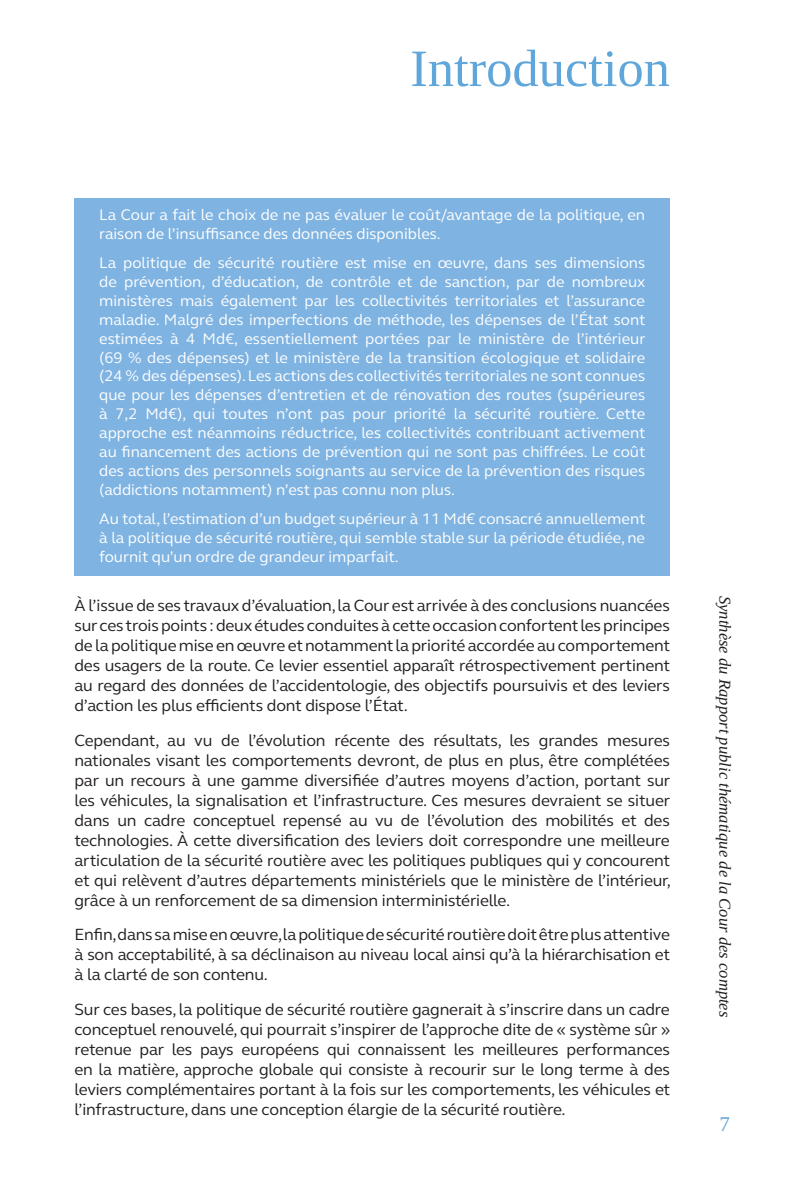
<style>
.page{position:relative;width:794px;height:1191px;background:#fff}
.page>*{position:absolute;margin:0;border:0;box-sizing:border-box;transform-origin:0 0}
.t1{font:52.5px "Liberation Serif";color:#5fa6da}
.t2{font:21px "Liberation Serif";color:#5fa6da}
.Texte{font:16.62px/19.9px "FS Elliot";letter-spacing:-.01em;color:#231f20;text-align:justify}
.t3{font:italic 16.62px "Liberation Serif";color:#231f20}
.Texte-2{font:15.75px/18.9px "FS Elliot";color:#fff;text-align:justify}
</style>
<div class="page">
<div style="left:74px;top:198px;width:596px;height:378px;background:#7fb3e1"></div>
<p class="t1" style="left:410px;top:35px;width:261px">Introduction</p>
<p class="Texte-2" style="left:99px;top:205px;width:547px">La Cour a fait le choix de ne pas évaluer le coût/avantage de la politique, en raison de l’insuffisance des données disponibles.</p>
<p class="Texte-2" style="left:99px;top:253px;width:547px">La politique de sécurité routière est mise en œuvre, dans ses dimensions de prévention, d’éducation, de contrôle et de sanction, par de nombreux ministères mais également par les collectivités territoriales et l’assurance maladie. Malgré des imperfections de méthode, les dépenses de l’État sont estimées à 4 Md€, essentiellement portées par le ministère de l’intérieur (69 % des dépenses) et le ministère de la transition écologique et solidaire (24 % des dépenses). Les actions des collectivités territoriales ne sont connues que pour les dépenses d’entretien et de rénovation des routes (supérieures à 7,2 Md€), qui toutes n’ont pas pour priorité la sécurité routière. Cette approche est néanmoins réductrice, les collectivités contribuant activement au financement des actions de prévention qui ne sont pas chiffrées. Le coût des actions des personnels soignants au service de la prévention des risques (addictions notamment) n’est pas connu non plus.</p>
<p class="Texte-2" style="left:99px;top:508px;width:547px">Au total, l’estimation d’un budget supérieur à 11 Md€ consacré annuellement à la politique de sécurité routière, qui semble stable sur la période étudiée, ne fournit qu’un ordre de grandeur imparfait.</p>
<p class="Texte" style="left:74px;top:595px;width:597px">À l’issue de ses travaux d’évaluation, la Cour est arrivée à des conclusions nuancées sur ces trois points : deux études conduites à cette occasion confortent les principes de la politique mise en œuvre et notamment la priorité accordée au comportement des usagers de la route. Ce levier essentiel apparaît rétrospectivement pertinent au regard des données de l’accidentologie, des objectifs poursuivis et des leviers d’action les plus efficients dont dispose l’État.</p>
<p class="Texte" style="left:74px;top:730px;width:598px">Cependant, au vu de l’évolution récente des résultats, les grandes mesures nationales visant les comportements devront, de plus en plus, être complétées par un recours à une gamme diversifiée d’autres moyens d’action, portant sur les véhicules, la signalisation et l’infrastructure. Ces mesures devraient se situer dans un cadre conceptuel repensé au vu de l’évolution des mobilités et des technologies. À cette diversification des leviers doit correspondre une meilleure articulation de la sécurité routière avec les politiques publiques qui y concourent et qui relèvent d’autres départements ministériels que le ministère de l’intérieur, grâce à un renforcement de sa dimension interministérielle.</p>
<p class="Texte" style="left:74px;top:924px;width:597px">Enfin, dans sa mise en œuvre, la politique de sécurité routière doit être plus attentive à son acceptabilité, à sa déclinaison au niveau local ainsi qu’à la hiérarchisation et à la clarté de son contenu.</p>
<p class="Texte" style="left:74px;top:999px;width:597px">Sur ces bases, la politique de sécurité routière gagnerait à s’inscrire dans un cadre conceptuel renouvelé, qui pourrait s’inspirer de l’approche dite de « système sûr » retenue par les pays européens qui connaissent les meilleures performances en la matière, approche globale qui consiste à recourir sur le long terme à des leviers complémentaires portant à la fois sur les comportements, les véhicules et l’infrastructure, dans une conception élargie de la sécurité routière.</p>
<p class="t3" style="left:736px;top:595px;width:423px;rotate:90deg">Synthèse du Rapport public thématique de la Cour des comptes</p>
<p class="t2" style="left:719px;top:1110px;width:12px">7</p>
</div>
